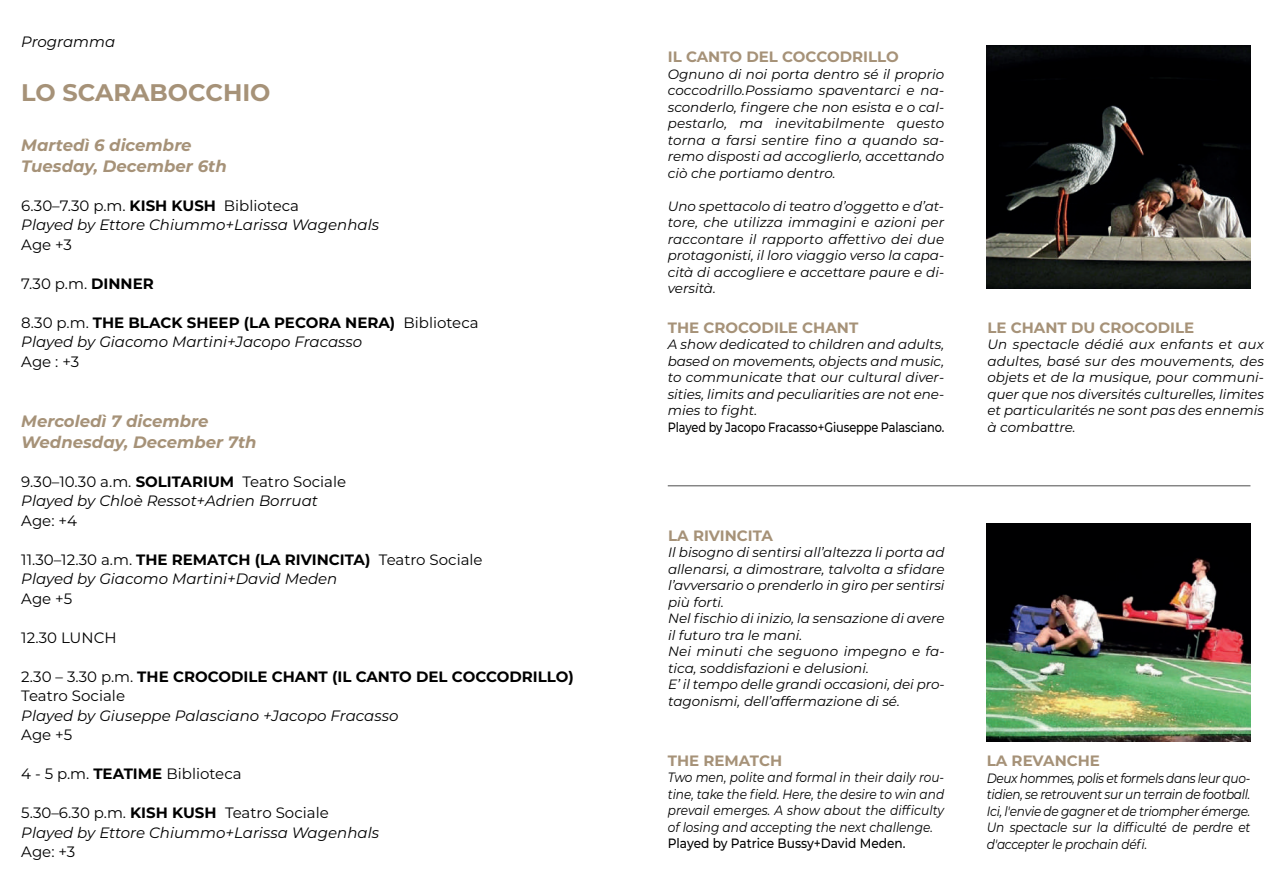
<style>
.page{position:relative;width:1276px;height:893px;background:#fff}
.page>*{position:absolute;margin:0;border:0;box-sizing:border-box;transform-origin:0 0}
.t1{font:700 24px "Montserrat";color:#a69278}
.t2{font:italic 700 16.5px/21px "Montserrat";color:#a69278}
.t3{font:italic 15px/19.5px "Montserrat";color:#000}
.t4{font:700 15px "Montserrat";color:#a69278}
.t5{font:15px "Montserrat";color:#000}
.t6{font:700 15px/19.5px "Montserrat";color:#000}
.t7{font:italic 13.5px/16.5px "Montserrat";letter-spacing:-.005em;color:#000;text-align:justify}
.t8{font:italic 13.5px/16.5px "Montserrat";letter-spacing:-.005em;color:#000;text-align:justify;scale:.9 1}
.t9{font:500 13.5px "Montserrat";letter-spacing:-.01em;color:#000;scale:.84 1}
.t10{font:500 13.5px "Montserrat";letter-spacing:-.01em;color:#000;scale:.9 1}
.s1{font-style:normal}
.s2{font-weight:700;font-style:normal}
.s3{font-weight:700}
.s4{font-weight:400}
</style>
<div class="page">
<hr style="left:668px;top:485px;width:582px;height:1px;background:#4d4d4d">
<img style="left:986px;top:45px;width:264px;height:243px">
<img style="left:986px;top:524px;width:264px;height:217px">
<p class="t3" style="left:21px;top:34px;width:95px">Programma</p>
<h1 class="t1" style="left:21px;top:79px;width:251px">LO SCARABOCCHIO</h1>
<p class="t2" style="left:21px;top:135px;width:207px">Martedì 6 dicembre<br>Tuesday, December 6th</p>
<p class="t3" style="left:21px;top:197px;width:359px"><span class="s1">6.30–7.30 p.m.</span> <span class="s2">KISH KUSH</span> <span class="s1">Biblioteca<br></span>Played by Ettore Chiummo+Larissa Wagenhals</p>
<p class="t5" style="left:21px;top:239px;width:52px">Age +3</p>
<p class="t5" style="left:21px;top:278px;width:134px">7.30 p.m. <span class="s3">DINNER</span></p>
<p class="t3" style="left:21px;top:314px;width:459px"><span class="s1">8.30 p.m.</span> <span class="s2">THE BLACK SHEEP (LA PECORA NERA)</span> <span class="s1">Biblioteca<br></span>Played by Giacomo Martini+Jacopo Fracasso</p>
<p class="t5" style="left:21px;top:356px;width:59px">Age : +3</p>
<p class="t2" style="left:21px;top:411px;width:237px">Mercoledì 7 dicembre<br>Wednesday, December 7th</p>
<p class="t3" style="left:21px;top:473px;width:326px"><span class="s1">9.30–10.30 a.m.</span> <span class="s2">SOLITARIUM</span> <span class="s1">Teatro Sociale<br></span>Played by Chloè Ressot+Adrien Borruat</p>
<p class="t5" style="left:21px;top:515px;width:57px">Age: +4</p>
<p class="t3" style="left:21px;top:551px;width:463px"><span class="s1">11.30–12.30 a.m.</span> <span class="s2">THE REMATCH (LA RIVINCITA)</span> <span class="s1">Teatro Sociale<br></span>Played by Giacomo Martini+David Meden</p>
<p class="t5" style="left:21px;top:593px;width:53px">Age +5</p>
<p class="t5" style="left:21px;top:632px;width:97px">12.30 LUNCH</p>
<p class="t6" style="left:21px;top:667px;width:554px"><span class="s4">2.30 – 3.30 p.m.</span> THE CROCODILE CHANT (IL CANTO DEL COCCODRILLO)<br><span class="s4">Teatro Sociale</span></p>
<p class="t3" style="left:21px;top:707px;width:379px">Played by Giuseppe Palasciano +Jacopo Fracasso</p>
<p class="t5" style="left:21px;top:729px;width:53px">Age +5</p>
<p class="t5" style="left:21px;top:768px;width:222px">4 - 5 p.m. <span class="s3">TEATIME</span> Biblioteca</p>
<p class="t3" style="left:21px;top:805px;width:359px"><span class="s1">5.30–6.30 p.m.</span> <span class="s2">KISH KUSH</span> <span class="s1">Teatro Sociale<br></span>Played by Ettore Chiummo+Larissa Wagenhals</p>
<p class="t5" style="left:21px;top:846px;width:55px">Age: +3</p>
<p class="t4" style="left:668px;top:48px;width:232px">IL CANTO DEL COCCODRILLO</p>
<p class="t7" style="left:668px;top:67px;width:278px">Ognuno di noi porta dentro sé il proprio coccodrillo.Possiamo spaventarci e na&shy;sconderlo, fingere che non esista e o cal&shy;pestarlo, ma inevitabilmente questo torna a farsi sentire fino a quando sa&shy;remo disposti ad accoglierlo, accettando ciò che portiamo dentro.</p>
<p class="t7" style="left:668px;top:199px;width:278px">Uno spettacolo di teatro d’oggetto e d’at&shy;tore, che utilizza immagini e azioni per raccontare il rapporto affettivo dei due protagonisti, il loro viaggio verso la capa&shy;cità di accogliere e accettare paure e di&shy;versità.</p>
<p class="t4" style="left:668px;top:319px;width:192px">THE CROCODILE CHANT</p>
<p class="t7" style="left:668px;top:337px;width:278px">A show dedicated to children and adults, based on movements, objects and music, to communicate that our cultural diver&shy;sities, limits and peculiarities are not ene&shy;mies to fight.</p>
<p class="t9" style="left:668px;top:422px;width:331px">Played by Jacopo Fracasso+Giuseppe Palasciano.</p>
<p class="t4" style="left:668px;top:527px;width:106px">LA RIVINCITA</p>
<p class="t7" style="left:668px;top:545px;width:278px;text-align:left">Il bisogno di sentirsi all’altezza li porta ad allenarsi, a dimostrare, talvolta a sfidare l’avversario o prenderlo in giro per sentirsi più forti.<br>Nel fischio di inizio, la sensazione di avere il futuro tra le mani.<br>Nei minuti che seguono impegno e fa&shy;tica, soddisfazioni e delusioni.<br>E’ il tempo delle grandi occasioni, dei pro&shy;tagonismi, dell’affermazione di sé.</p>
<p class="t4" style="left:668px;top:752px;width:116px">THE REMATCH</p>
<p class="t8" style="left:668px;top:770px;width:309px">Two men, polite and formal in their daily rou&shy;tine, take the field. Here, the desire to win and prevail emerges. A show about the difficulty of losing and accepting the next challenge.</p>
<p class="t10" style="left:668px;top:838px;width:266px">Played by Patrice Bussy+David Meden.</p>
<p class="t4" style="left:987px;top:319px;width:208px">LE CHANT DU CROCODILE</p>
<p class="t7" style="left:987px;top:337px;width:278px">Un spectacle dédié aux enfants et aux adultes, basé sur des mouvements, des objets et de la musique, pour communi&shy;quer que nos diversités culturelles, limites et particularités ne sont pas des ennemis à combattre.</p>
<p class="t4" style="left:986px;top:752px;width:115px">LA REVANCHE</p>
<p class="t8" style="left:986px;top:771px;width:294px">Deux hommes, polis et formels dans leur quo&shy;tidien, se retrouvent sur un terrain de football.<br>Ici, l'envie de gagner et de triompher émerge.<br>Un spectacle sur la difficulté de perdre et d'accepter le prochain défi.</p>
</div>
